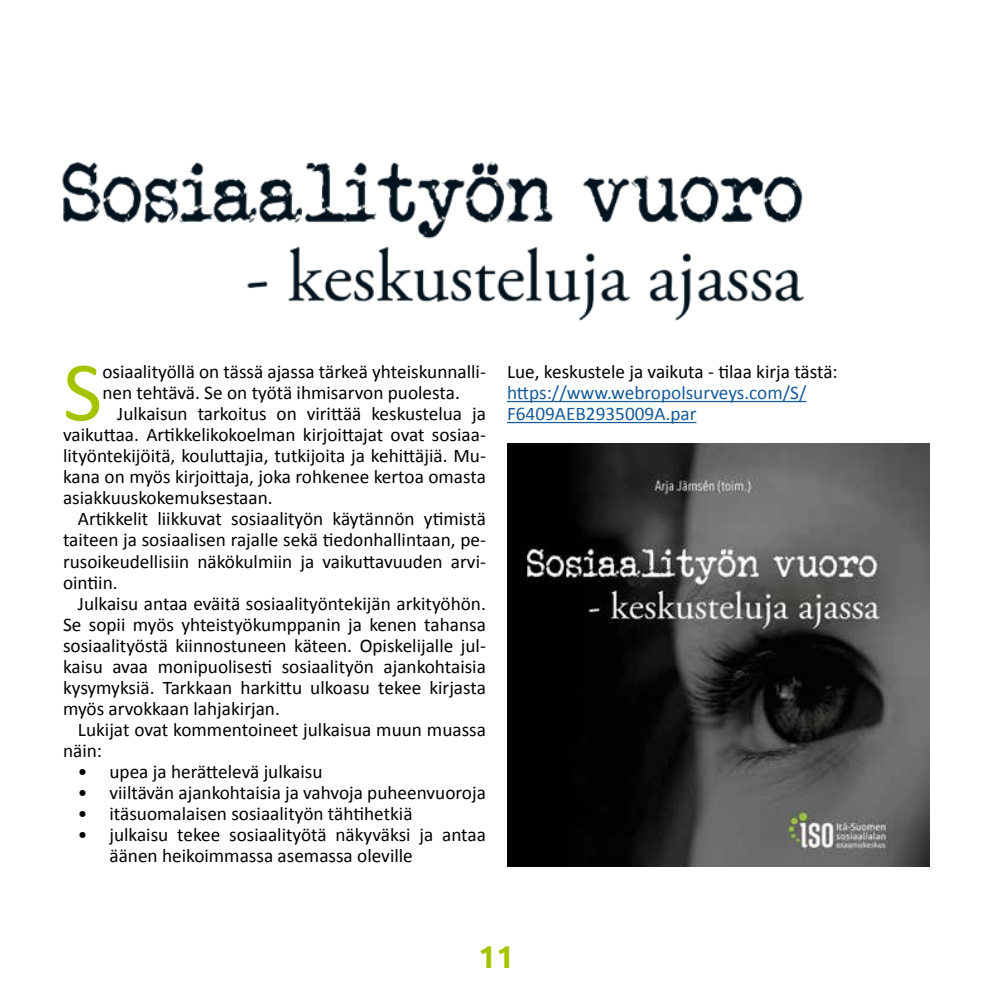
<style>
.page{position:relative;width:993px;height:993px;background:#fff}
.page>*{position:absolute;margin:0;border:0;box-sizing:border-box;transform-origin:0 0}
.t1{font:85.4px "Calibri";color:#a4c400}
.t2{font:700 31.5px "Ubuntu";color:#a4c400}
.t3{font:19.25px/21px "Calibri";color:#000}
.t4{font:19.25px/21px "Calibri";color:#165b9a}
</style>
<div class="page">
<img style="left:62px;top:161px;width:743px;height:160px">
<img style="left:507px;top:443px;width:422px;height:422px">
<hr style="left:507px;top:401px;width:299px;height:1px;background:#165b9a">
<hr style="left:507px;top:422px;width:189px;height:1px;background:#165b9a">
<h1 class="t1" style="left:63px;top:339px;width:41px">S</h1>
<p class="t3" style="left:102px;top:360px;width:385px">osiaalityöllä on tässä ajassa tärkeä yhteiskunnalli&shy;nen tehtävä. Se on työtä ihmisarvon puolesta.</p>
<p class="t3" style="left:63px;top:402px;width:424px;text-align:justify;text-indent:54px">Julkaisun tarkoitus on virittää keskustelua ja vaikuttaa. Artikkelikokoelman kirjoittajat ovat sosiaa&shy;lityöntekijöitä, kouluttajia, tutkijoita ja kehittäjiä. Mu&shy;kana on myös kirjoittaja, joka rohkenee kertoa omasta asiakkuuskokemuksestaan.</p>
<p class="t3" style="left:63px;top:507px;width:424px;text-align:justify;text-indent:15px">Artikkelit liikkuvat sosiaalityön käytännön ytimistä taiteen ja sosiaalisen rajalle sekä tiedonhallintaan, pe&shy;rusoikeudellisiin näkökulmiin ja vaikuttavuuden arvi&shy;ointiin.</p>
<p class="t3" style="left:63px;top:591px;width:424px;text-align:justify;text-indent:15px">Julkaisu antaa eväitä sosiaalityöntekijän arkityöhön.<br>Se sopii myös yhteistyökumppanin ja kenen tahansa sosiaalityöstä kiinnostuneen käteen. Opiskelijalle jul&shy;kaisu avaa monipuolisesti sosiaalityön ajankohtaisia kysymyksiä. Tarkkaan harkittu ulkoasu tekee kirjasta myös arvokkaan lahjakirjan.</p>
<p class="t3" style="left:63px;top:717px;width:424px;text-indent:15px">Lukijat ovat kommentoineet julkaisua muun muassa näin:</p>
<p class="t3" style="left:78px;top:759px;width:246px">• upea ja herättelevä julkaisu</p>
<p class="t3" style="left:78px;top:780px;width:409px">• viiltävän ajankohtaisia ja vahvoja puheenvuoroja</p>
<p class="t3" style="left:78px;top:801px;width:336px">• itäsuomalaisen sosiaalityön tähtihetkiä</p>
<p class="t3" style="left:109px;top:822px;width:378px;text-indent:-31px">• julkaisu tekee sosiaalityötä näkyväksi ja antaa äänen heikoimmassa asemassa oleville</p>
<p class="t3" style="left:507px;top:360px;width:332px">Lue, keskustele ja vaikuta - tilaa kirja tästä:</p>
<p class="t4" style="left:507px;top:381px;width:301px">https://www.webropolsurveys.com/S/<br>F6409AEB2935009A.par</p>
<h2 class="t2" style="left:478px;top:937px;width:37px">11</h2>
</div>
